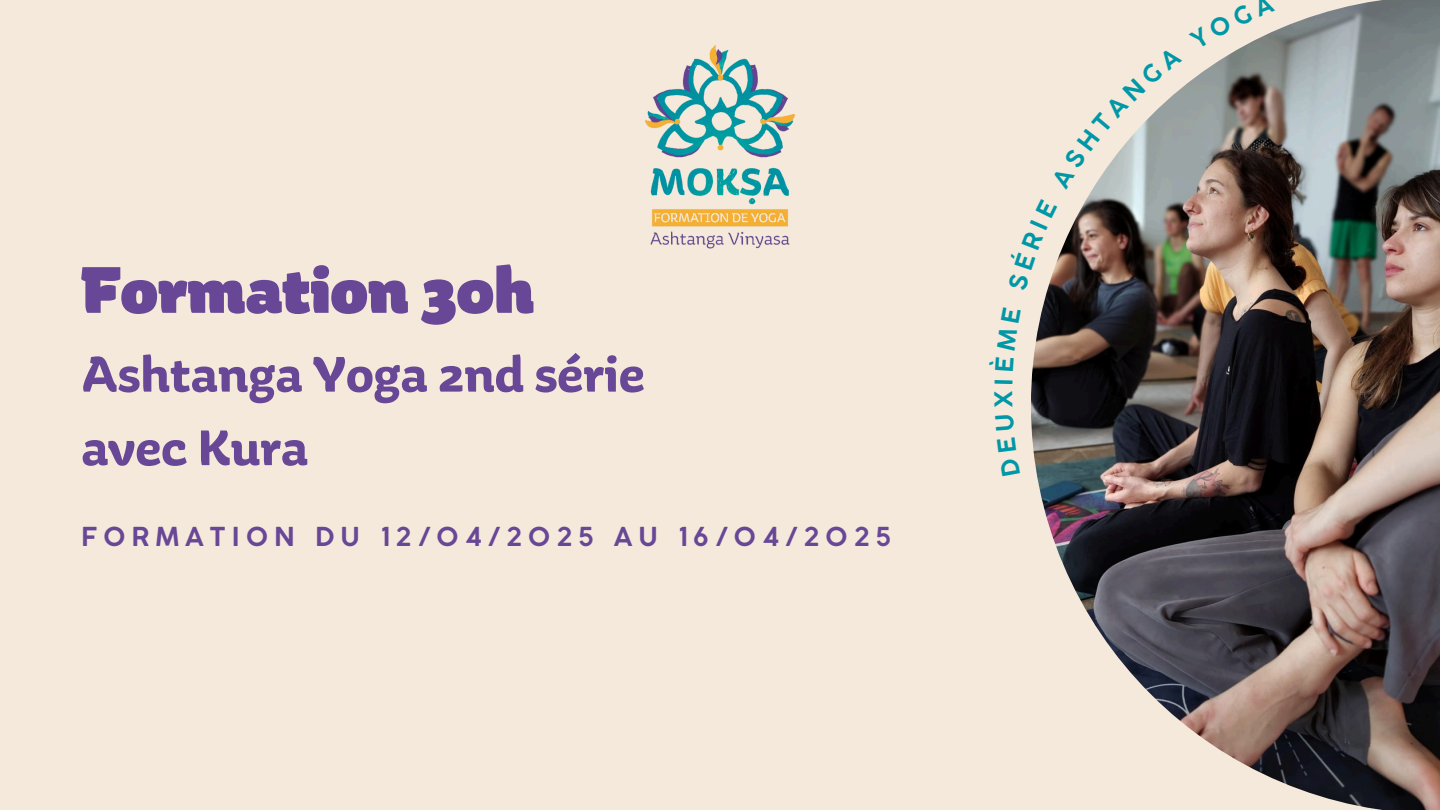
<style>
.page{position:relative;width:1440px;height:810px;background:#f5e9db}
.page>*{position:absolute;margin:0;border:0;box-sizing:border-box;transform-origin:0 0}
.t1{font:900 66.3px "Aniuk";color:#674796}
.t2{font:700 52.5px/73.5px "Aniuk";color:#674796}
.t3{font:700 25.8px "Coco Gothic";letter-spacing:.24em;color:#674796}
</style>
<div class="page">
<img style="left:1031px;top:0;width:409px;height:810px">
<img style="left:645px;top:45px;width:150px;height:204px">
<svg style="left:1031px;top:199px;width:26px;height:92px"></svg>
<svg style="left:1051px;top:46px;width:131px;height:144px"></svg>
<svg style="left:1189px;top:0;width:86px;height:50px"></svg>
<h1 class="t1" style="left:81px;top:259px;width:454px">Formation 30h</h1>
<h2 class="t2" style="left:81px;top:339px;width:565px">Ashtanga Yoga 2nd série avec Kura</h2>
<p class="t3" style="left:81px;top:527px;width:811px">FORMATION DU 12/04/2025 AU 16/04/2025</p>
</div>
